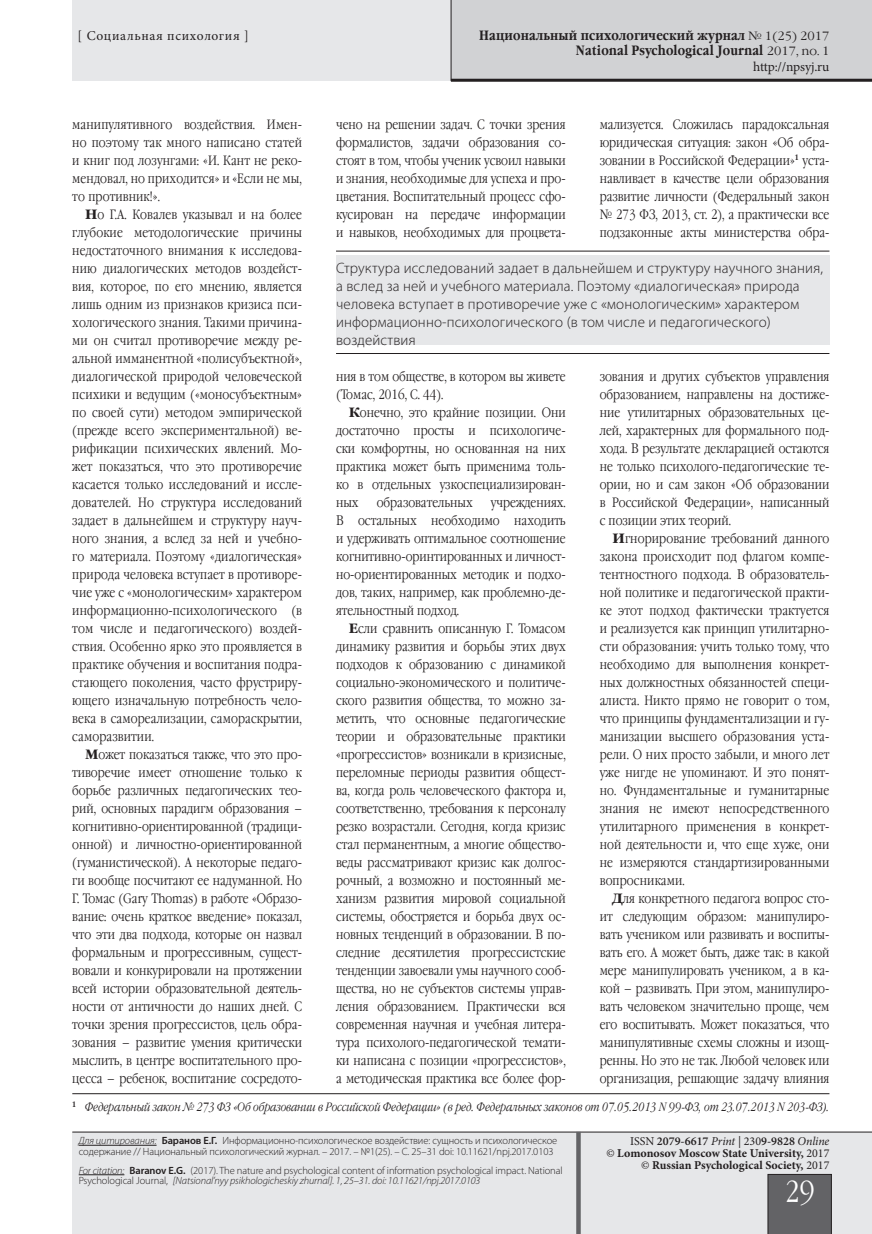
<style>
.page{position:relative;width:872px;height:1234px;background:#fff}
.page>*{position:absolute;margin:0;border:0;box-sizing:border-box;transform-origin:0 0}
.t1{font:30px "Garamond Narrow C";color:#fff}
.Insert___MEDIUM{font:300 15px/18px "Myriad Pro";letter-spacing:.01em;color:#231f20}
.Main_text{font:13.5px/18px "Garamond Narrow C";color:#231f20;text-align:justify}
.t2{font:700 13.5px/15px "Garamond Narrow C";letter-spacing:.01em;color:#231f20;text-align:right}
.t3{font:13.5px "Minion Pro";letter-spacing:.045em;color:#231f20}
.t4{font:13.5px "Minion Pro";letter-spacing:-.015em;color:#231f20}
.Footnote___1st{font:italic 12px "Garamond Narrow C";letter-spacing:-.01em;color:#231f20}
.t5{font:700 12px/12px "Minion Pro";color:#231f20;text-align:right}
.t6{font:300 10.5px/10.5px "Myriad Pro";letter-spacing:-.01em;color:#231f20}
.s1{font-family:"Garamond C";font-weight:400;font-size:12px}
.s2{font-family:"Garamond C";font-weight:700}
.s3{font-style:italic}
.s4{font-weight:600}
.s5{font-weight:400}
.s6{font-weight:400;font-style:italic}
</style>
<div class="page">
<div style="left:72px;top:0;width:800px;height:81px;background:#e6e7e9"></div>
<div style="left:451px;top:0;width:421px;height:81px;background:#d1d2d4"></div>
<div style="left:72px;top:1132px;width:800px;height:101px;background:#e6e7e9"></div>
<hr style="left:72px;top:1131px;width:800px;height:1px;background:#231f20">
<div style="left:767px;top:1173px;width:64px;height:60px;background:#636366"></div>
<hr style="left:451px;top:79px;width:421px;height:3px;background:#231f20">
<div style="left:576px;top:1131px;width:5px;height:102px;background:#636366"></div>
<hr style="left:451px;top:0;width:1px;height:81px;background:#231f20">
<hr style="left:79px;top:1144px;width:78px;height:1px;background:#231f20">
<hr style="left:79px;top:1174px;width:45px;height:1px;background:#231f20">
<hr style="left:72px;top:1093px;width:757px;height:1px;background:#231f20">
<div style="left:336px;top:255px;width:493px;height:90px;background:#e6e7e9"></div>
<hr style="left:336px;top:251px;width:493px;height:1px;background:#231f20">
<hr style="left:336px;top:353px;width:493px;height:1px;background:#231f20">
<p class="t3" style="left:78px;top:26px;width:173px">[ Социальная психология ]</p>
<p class="t2" style="left:479px;top:28px;width:352px">Национальный психологический журнал <span class="s1">№ 1(25) 2017<br></span>National Psychological Journal <span class="s1">2017, no. 1</span></p>
<p class="t4" style="left:753px;top:57px;width:78px">http://npsyj.ru</p>
<p class="Main_text" style="left:336px;top:115px;width:231px">чено на решении задач. С точки зрения формалистов, задачи образования со&shy;стоят в том, чтобы ученик усвоил навыки и знания, необходимые для успеха и про&shy;цветания. Воспитательный процесс сфо&shy;кусирован на передаче информации и навыков, необходимых для процвета-</p>
<p class="Main_text" style="left:600px;top:115px;width:231px">мализуется. Сложилась парадоксальная юридическая ситуация: закон «Об обра&shy;зовании в Российской Федерации»<sup>1</sup> уста&shy;навливает в качестве цели образования развитие личности (Федеральный закон № 273 ФЗ, 2013, ст. 2), а практически все подзаконные акты министерства обра-</p>
<p class="Main_text" style="left:72px;top:115px;width:231px">манипулятивного воздействия. Имен&shy;но поэтому так много написано статей и книг под лозунгами: «И. Кант не реко&shy;мендовал, но приходится» и «Если не мы, то противник!».</p>
<p class="Main_text" style="left:72px;top:205px;width:231px;text-indent:13px"><span class="s2">Н</span>о Г.А. Ковалев указывал и на более глубокие методологические причины недостаточного внимания к исследова&shy;нию диалогических методов воздейст&shy;вия, которое, по его мнению, является лишь одним из признаков кризиса пси&shy;хологического знания. Такими причина&shy;ми он считал противоречие между ре&shy;альной имманентной «полисубъектной», диалогической природой человеческой психики и ведущим («моносубъектным» по своей сути) методом эмпирической (прежде всего экспериментальной) ве&shy;рификации психических явлений. Мо&shy;жет показаться, что это противоречие касается только исследований и иссле&shy;дователей. Но структура исследований задает в дальнейшем и структуру науч&shy;ного знания, а вслед за ней и учебно&shy;го материала. Поэтому «диалогическая» природа человека вступает в противоре&shy;чие уже с «монологическим» характером информационно-психологического (в том числе и педагогического) воздей&shy;ствия. Особенно ярко это проявляется в практике обучения и воспитания подра&shy;стающего поколения, часто фрустриру&shy;ющего изначальную потребность чело&shy;века в самореализации, самораскрытии, саморазвитии.</p>
<p class="Main_text" style="left:72px;top:745px;width:231px;text-indent:13px"><span class="s2">М</span>ожет показаться также, что это про&shy;тиворечие имеет отношение только к борьбе различных педагогических тео&shy;рий, основных парадигм образования – когнитивно-ориентированной (традици&shy;онной) и личностно-ориентированной (гуманистической). А некоторые педаго&shy;ги вообще посчитают ее надуманной. Но Г. Томас (Gary Thomas) в работе «Образо&shy;вание: очень краткое введение» показал, что эти два подхода, которые он назвал формальным и прогрессивным, сущест&shy;вовали и конкурировали на протяжении всей истории образовательной деятель&shy;ности от античности до наших дней. С точки зрения прогрессистов, цель обра&shy;зования – развитие умения критически мыслить, в центре воспитательного про&shy;цесса – ребенок, воспитание сосредото-</p>
<p class="Insert___MEDIUM" style="left:336px;top:258px;width:488px">Структура исследований задает в дальнейшем и структуру научного знания, а вслед за ней и учебного материала. Поэтому «диалогическая» природа человека вступает в противоречие уже с «монологическим» характером информационно-психологического (в том числе и педагогического) воздействия</p>
<p class="Main_text" style="left:600px;top:367px;width:231px">зования и других субъектов управления образованием, направлены на достиже&shy;ние утилитарных образовательных це&shy;лей, характерных для формального под&shy;хода. В результате декларацией остаются не только психолого-педагогические те&shy;ории, но и сам закон «Об образовании в Российской Федерации», написанный с позиции этих теорий.</p>
<p class="Main_text" style="left:600px;top:529px;width:231px;text-indent:13px"><span class="s2">И</span>гнорирование требований данного закона происходит под флагом компе&shy;тентностного подхода. В образователь&shy;ной политике и педагогической практи&shy;ке этот подход фактически трактуется и реализуется как принцип утилитарно&shy;сти образования: учить только тому, что необходимо для выполнения конкрет&shy;ных должностных обязанностей специ&shy;алиста. Никто прямо не говорит о том, что принципы фундаментализации и гу&shy;манизации высшего образования уста&shy;рели. О них просто забыли, и много лет уже нигде не упоминают. И это понят&shy;но. Фундаментальные и гуманитарные знания не имеют непосредственного утилитарного применения в конкрет&shy;ной деятельности и, что еще хуже, они не измеряются стандартизированными вопросниками.</p>
<p class="Main_text" style="left:600px;top:889px;width:231px;text-indent:13px"><span class="s2">Д</span>ля конкретного педагога вопрос сто&shy;ит следующим образом: манипулиро&shy;вать учеником или развивать и воспиты&shy;вать его. А может быть, даже так: в какой мере манипулировать учеником, а в ка&shy;кой – развивать. При этом, манипулиро&shy;вать человеком значительно проще, чем его воспитывать. Может показаться, что манипулятивные схемы сложны и изощ&shy;ренны. Но это не так. Любой человек или организация, решающие задачу влияния</p>
<p class="Footnote___1st" style="left:72px;top:1099px;width:758px"><sup>1</sup> Федеральный закон № 273 ФЗ «Об образовании в Российской Федерации» (в ред. Федеральных законов от 07.05.2013 N 99-ФЗ, от 23.07.2013 N 203-ФЗ).</p>
<p class="Main_text" style="left:336px;top:367px;width:231px">ния в том обществе, в котором вы живете (Томас, 2016, С. 44).</p>
<p class="Main_text" style="left:336px;top:403px;width:231px;text-indent:13px"><span class="s2">К</span>онечно, это крайние позиции. Они достаточно просты и психологиче&shy;ски комфортны, но основанная на них практика может быть применима толь&shy;ко в отдельных узкоспециализирован&shy;ных</p>
<p class="Main_text" style="left:377px;top:493px;width:97px">образовательных</p>
<p class="Main_text" style="left:336px;top:493px;width:231px;text-indent:155px">учреждениях.<br>В остальных необходимо находить и удерживать оптимальное соотношение когнитивно-оринтированных и личност&shy;но-ориентированных методик и подхо&shy;дов, таких, например, как проблемно-де&shy;ятельностный подход.</p>
<p class="Main_text" style="left:336px;top:619px;width:231px;text-indent:13px"><span class="s2">Е</span>сли сравнить описанную Г. Томасом динамику развития и борьбы этих двух подходов к образованию с динамикой социально-экономического и политиче&shy;ского развития общества, то можно за&shy;метить, что основные педагогические теории и образовательные практики «прогрессистов» возникали в кризисные, переломные периоды развития общест&shy;ва, когда роль человеческого фактора и, соответственно, требования к персоналу резко возрастали. Сегодня, когда кризис стал перманентным, а многие общество&shy;веды рассматривают кризис как долгос&shy;рочный, а возможно и постоянный ме&shy;ханизм развития мировой социальной системы, обостряется и борьба двух ос&shy;новных тенденций в образовании. В по&shy;следние десятилетия прогрессистские тенденции завоевали умы научного сооб&shy;щества, но не субъектов системы управ&shy;ления образованием. Практически вся современная научная и учебная литера&shy;тура психолого-педагогической темати&shy;ки написана с позиции «прогрессистов», а методическая практика все более фор-</p>
<p class="t6" style="left:79px;top:1134px;width:480px"><span class="s3">Для цитирования:</span> <span class="s4">Баранов Е.Г.</span> Информационно-психологическое воздействие: сущность и психологическое содержание // Национальный психологический журнал. – 2017. – №1(25). – С. 25–31 doi: 10.11621/npj.2017.0103</p>
<p class="t6" style="left:79px;top:1164px;width:485px"><span class="s3">For citation:</span> <span class="s4">Baranov E.G.</span> (2017). The nature and psychological content of information psychological impact. National<br>Psychological Journal, <span class="s3">[Natsional’nyy psikhologicheskiy zhurnal]. 1, 25–31. doi: 10.11621/npj.2017.0103</span></p>
<p class="t5" style="left:606px;top:1134px;width:225px"><span class="s5">ISSN</span> <span class="s4">2079-6617</span> <span class="s6">Print</span> <span class="s5">| 230</span><span class="s4">9-9828</span> <span class="s6">Online<br>©</span> Lomonosov Moscow State University, <span class="s5">2017 ©</span> Russian Psychological Society, <span class="s5">2017</span></p>
<h1 class="t1" style="left:785px;top:1175px;width:31px">29</h1>
</div>
